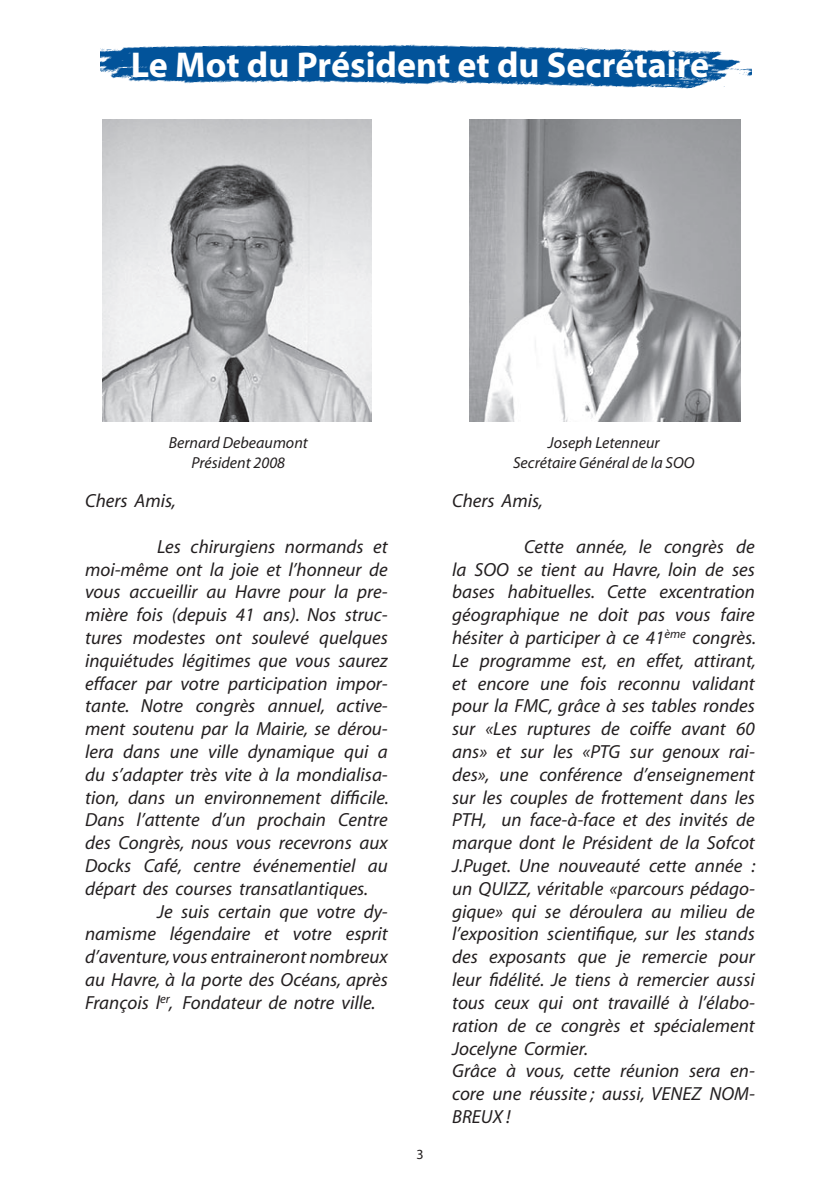
<style>
.page{position:relative;width:840px;height:1191px;background:#fff}
.page>*{position:absolute;margin:0;border:0;box-sizing:border-box;transform-origin:0 0}
.t1{font:700 36px "Myriad";color:#fff}
.t2{font:italic 19px/22.8px "Myriad";color:#231f20;text-align:justify}
.t3{font:italic 16px/19.2px "Myriad";color:#231f20;text-align:center}
.t4{font:14px "Myriad";color:#231f20}
</style>
<div class="page">
<img style="left:102px;top:120px;width:269px;height:302px">
<img style="left:100px;top:44px;width:650px;height:45px">
<img style="left:469px;top:120px;width:271px;height:302px">
<h1 class="t1" style="left:131px;top:46px;width:579px">Le Mot du Président et du Secrétaire</h1>
<p class="t3" style="left:169px;top:434px;width:140px">Bernard Debeaumont<br>Président 2008</p>
<p class="t2" style="left:85px;top:490px;width:92px">Chers Amis,</p>
<p class="t2" style="left:85px;top:536px;width:305px;text-indent:72px">Les chirurgiens normands et moi-même ont la joie et l’honneur de vous accueillir au Havre pour la pre&shy;mière fois (depuis 41 ans). Nos struc&shy;tures modestes ont soulevé quelques inquiétudes légitimes que vous saurez effacer par votre participation impor&shy;tante. Notre congrès annuel, active&shy;ment soutenu par la Mairie, se dérou&shy;lera dans une ville dynamique qui a du s’adapter très vite à la mondialisa&shy;tion, dans un environnement difficile.<br>Dans l’attente d’un prochain Centre des Congrès, nous vous recevrons aux Docks Café, centre événementiel au départ des courses transatlantiques.</p>
<p class="t2" style="left:85px;top:900px;width:304px;text-indent:72px">Je suis certain que votre dy&shy;namisme légendaire et votre esprit d’aventure, vous entraineront nombreux au Havre, à la porte des Océans, après François l<sup>er</sup>, Fondateur de notre ville.</p>
<p class="t4" style="left:416px;top:1147px;width:9px">3</p>
<p class="t3" style="left:512px;top:434px;width:183px">Joseph Letenneur<br>Secrétaire Général de la SOO</p>
<p class="t2" style="left:452px;top:490px;width:92px">Chers Amis,</p>
<p class="t2" style="left:452px;top:536px;width:305px;text-align:left;text-indent:72px">Cette année, le congrès de la SOO se tient au Havre, loin de ses bases habituelles. Cette excentration géographique ne doit pas vous faire hésiter à participer à ce 41<sup>ème</sup> congrès.<br>Le programme est, en effet, attirant, et encore une fois reconnu validant pour la FMC, grâce à ses tables rondes sur «Les ruptures de coiffe avant 60 ans» et sur les «PTG sur genoux rai&shy;des», une conférence d’enseignement sur les couples de frottement dans les PTH, un face-à-face et des invités de marque dont le Président de la Sofcot J.Puget. Une nouveauté cette année : un QUIZZ, véritable «parcours pédago&shy;gique» qui se déroulera au milieu de l’exposition scientifique, sur les stands des exposants que je remercie pour leur fidélité. Je tiens à remercier aussi tous ceux qui ont travaillé à l’élabo&shy;ration de ce congrès et spécialement Jocelyne Cormier.<br>Grâce à vous, cette réunion sera en&shy;core une réussite ; aussi, VENEZ NOM-BREUX !</p>
</div>
